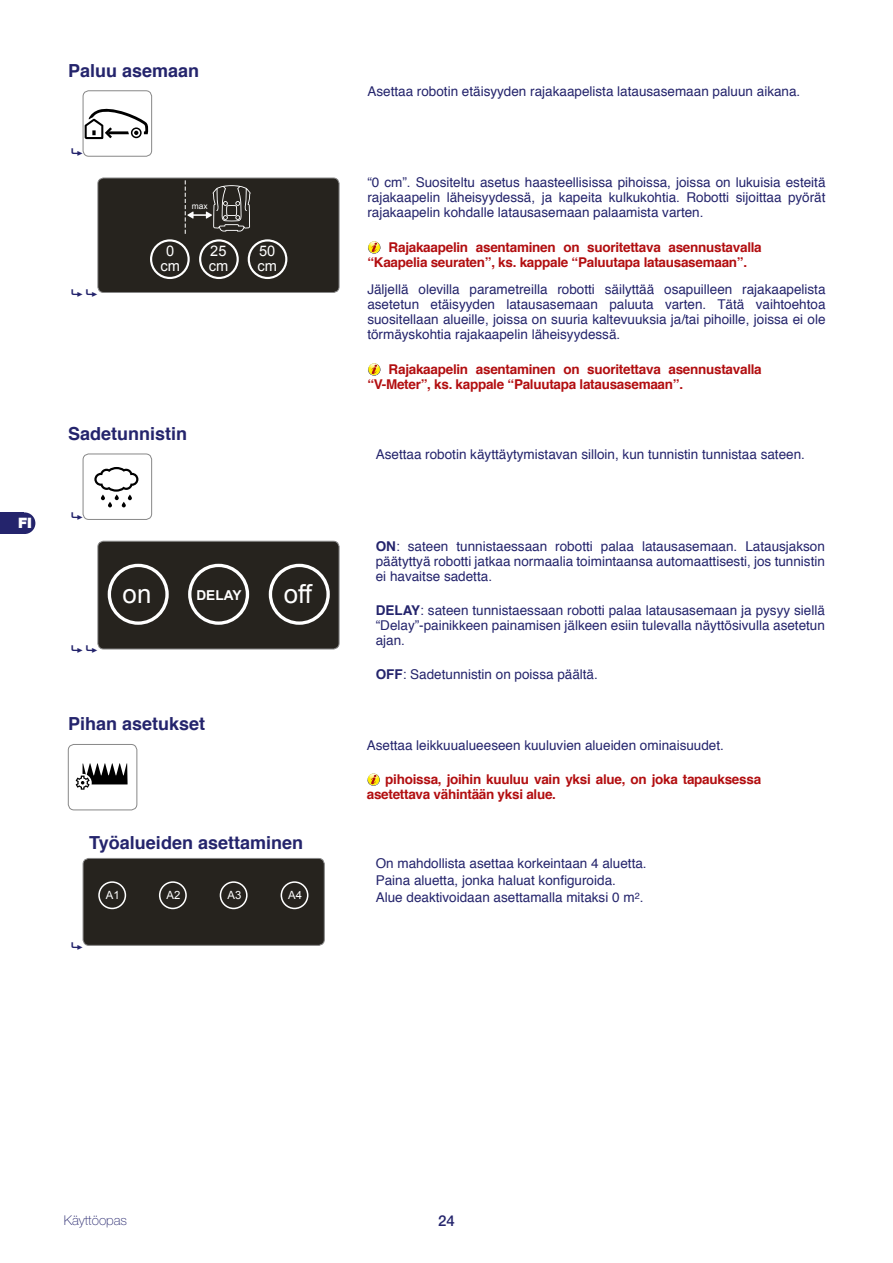
<style>
.page{position:relative;width:893px;height:1263px;background:#fff}
.page>*{position:absolute;margin:0;border:0;box-sizing:border-box;transform-origin:0 0}
.t1{font:25.8px "Arial";color:#fff}
.t2{font:700 18px "Helvetica";color:#24246c}
.t3{font:500 15px "Helvetica Neue LT Std";color:#24246c}
.t4{font:14.55px/15.3px "Arial";color:#fff}
.t5{font:900 14.4px "Helvetica Neue LT Std";color:#fff}
.t6{font:700 13.65px "Arial";color:#fff}
.t7{font:13.5px/15px "Helvetica";color:#24246c;text-align:justify}
.t8{font:700 13.5px/15px "Helvetica";letter-spacing:-.02em;color:#b20e10}
.t9{font:100 13.5px "Helvetica Neue LT Std";color:#24246c}
.t10{font:11.4px "Arial";color:#fff}
.t11{font:8.4px "Arial";color:#fff}
.s1{font-weight:700}
</style>
<div class="page">
<div style="left:0;top:512px;width:24px;height:22px;background:#24246c"></div>
<div style="left:14px;top:512px;width:21px;height:22px;background:#24246c;border-radius:50%"></div>
<div style="left:83px;top:91px;width:69px;height:65px;border:1px solid #878787;border-radius:6px"></div>
<svg style="left:368px;top:241px;width:13px;height:13px"></svg>
<svg style="left:368px;top:363px;width:13px;height:13px"></svg>
<div style="left:83px;top:454px;width:69px;height:66px;border:1px solid #878787;border-radius:6px"></div>
<svg style="left:68px;top:744px;width:67px;height:64px"></svg>
<div style="left:68px;top:744px;width:69px;height:66px;border:1px solid #878787;border-radius:6px"></div>
<svg style="left:367px;top:773px;width:13px;height:13px"></svg>
<svg style="left:82px;top:91px;width:68px;height:65px"></svg>
<svg style="left:97px;top:178px;width:242px;height:115px;background:#322f2b"></svg>
<svg style="left:82px;top:454px;width:68px;height:65px"></svg>
<svg style="left:97px;top:541px;width:242px;height:109px;background:#383631"></svg>
<svg style="left:82px;top:858px;width:242px;height:88px;background:#2e2b27"></svg>
<h2 class="t2" style="left:68px;top:56px;width:133px">Paluu asemaan</h2>
<p class="t11" style="left:192px;top:200px;width:17px">max</p>
<p class="t4" style="left:161px;top:243px;width:21px;text-align:center">0 cm</p>
<p class="t4" style="left:209px;top:243px;width:21px">25 cm</p>
<p class="t4" style="left:258px;top:243px;width:21px">50 cm</p>
<p class="t5" style="left:18px;top:514px;width:15px">FI</p>
<h2 class="t2" style="left:68px;top:419px;width:121px">Sadetunnistin</h2>
<h1 class="t1" style="left:123px;top:577px;width:30px">on</h1>
<p class="t6" style="left:196px;top:586px;width:47px">DELAY</p>
<h1 class="t1" style="left:284px;top:577px;width:30px">off</h1>
<h2 class="t2" style="left:68px;top:709px;width:139px">Pihan asetukset</h2>
<h2 class="t2" style="left:89px;top:828px;width:215px">Työalueiden asettaminen</h2>
<p class="t10" style="left:106px;top:887px;width:15px">A1</p>
<p class="t10" style="left:166px;top:887px;width:15px">A2</p>
<p class="t10" style="left:227px;top:887px;width:15px">A3</p>
<p class="t10" style="left:288px;top:887px;width:15px">A4</p>
<p class="t7" style="left:367px;top:84px;width:434px">Asettaa robotin etäisyyden rajakaapelista latausasemaan paluun aikana.</p>
<p class="t7" style="left:367px;top:176px;width:460px">“0 cm”. Suositeltu asetus haasteellisissa pihoissa, joissa on lukuisia esteitä rajakaapelin läheisyydessä, ja kapeita kulkukohtia. Robotti sijoittaa pyörät rajakaapelin kohdalle latausasemaan palaamista varten.</p>
<p class="t8" style="left:367px;top:240px;width:396px;text-indent:21px">Rajakaapelin asentaminen on suoritettava asennustavalla “Kaapelia seuraten”, ks. kappale “Paluutapa latausasemaan”.</p>
<p class="t7" style="left:367px;top:283px;width:460px">Jäljellä olevilla parametreilla robotti säilyttää osapuilleen rajakaapelista asetetun etäisyyden latausasemaan paluuta varten. Tätä vaihtoehtoa suositellaan alueille, joissa on suuria kaltevuuksia ja/tai pihoille, joissa ei ole törmäyskohtia rajakaapelin läheisyydessä.</p>
<p class="t8" style="left:367px;top:362px;width:396px;text-indent:21px">Rajakaapelin asentaminen on suoritettava asennustavalla “V-Meter”, ks. kappale “Paluutapa latausasemaan”.</p>
<p class="t7" style="left:376px;top:447px;width:431px">Asettaa robotin käyttäytymistavan silloin, kun tunnistin tunnistaa sateen.</p>
<p class="t7" style="left:376px;top:539px;width:451px"><span class="s1">ON</span>: sateen tunnistaessaan robotti palaa latausasemaan. Latausjakson päätyttyä robotti jatkaa normaalia toimintaansa automaattisesti, jos tunnistin ei havaitse sadetta.</p>
<p class="t7" style="left:376px;top:603px;width:451px"><span class="s1">DELAY</span>: sateen tunnistaessaan robotti palaa latausasemaan ja pysyy siellä “Delay”-painikkeen painamisen jälkeen esiin tulevalla näyttösivulla asetetun ajan.</p>
<p class="t7" style="left:376px;top:667px;width:224px"><span class="s1">OFF</span>: Sadetunnistin on poissa päältä.</p>
<p class="t7" style="left:367px;top:738px;width:359px">Asettaa leikkuualueeseen kuuluvien alueiden ominaisuudet.</p>
<p class="t8" style="left:367px;top:772px;width:396px;text-indent:19px">pihoissa, joihin kuuluu vain yksi alue, on joka tapauksessa asetettava vähintään yksi alue.</p>
<p class="t7" style="left:376px;top:855px;width:272px;line-height:17.1px;text-align:left">On mahdollista asettaa korkeintaan 4 aluetta.<br>Paina aluetta, jonka haluat konfiguroida.<br>Alue deaktivoidaan asettamalla mitaksi 0 m<sup>2</sup>.</p>
<p class="t9" style="left:64px;top:1212px;width:65px">Käyttöopas</p>
<p class="t3" style="left:438px;top:1211px;width:18px">24</p>
</div>
